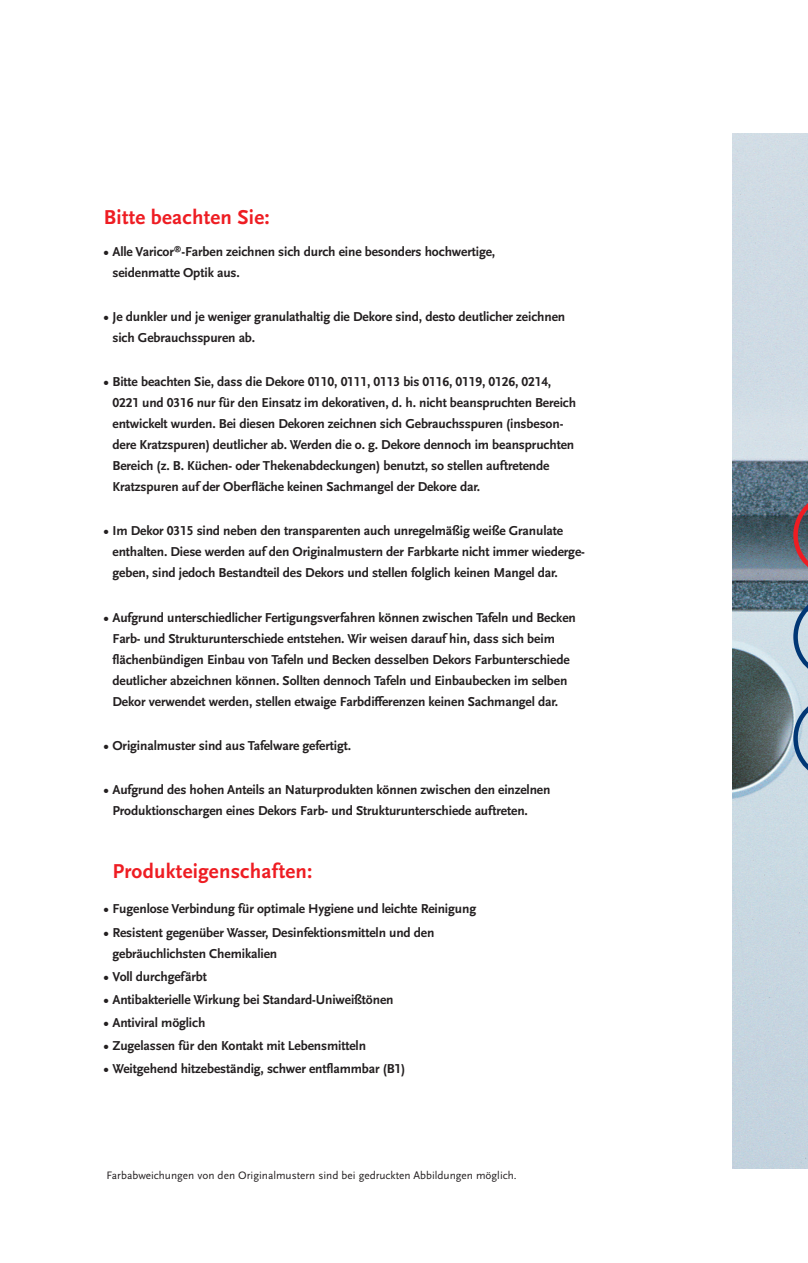
<style>
.page{position:relative;width:808px;height:1263px;background:#fff}
.page>*{position:absolute;margin:0;border:0;box-sizing:border-box;transform-origin:0 0}
.t1{font:700 21px "Scala Sans Pro";letter-spacing:.01em;color:#ee1d23}
.t2{font:700 13.5px/21px "Scala Sans Pro";letter-spacing:-.01em;color:#231f20}
.t3{font:11.25px "Scala Sans Pro";color:#231f20}
.s1{font-family:"Scala Sans Figures"}
</style>
<div class="page">
<img style="left:732px;top:134px;width:75px;height:1035px">
<svg style="left:793px;top:493px;width:14px;height:85px"></svg>
<svg style="left:793px;top:594px;width:14px;height:85px"></svg>
<svg style="left:793px;top:696px;width:14px;height:85px"></svg>
<h1 class="t1" style="left:104px;top:206px;width:167px">Bitte beachten Sie:</h1>
<p class="t2" style="left:112px;top:241px;width:384px;text-indent:-9px">• Alle Varicor<sup>®</sup>-Farben zeichnen sich durch eine besonders hochwertige, seidenmatte Optik aus.</p>
<p class="t2" style="left:112px;top:306px;width:454px;text-indent:-9px">• Je dunkler und je weniger granulathaltig die Dekore sind, desto deutlicher zeichnen sich Gebrauchsspuren ab.</p>
<p class="t2" style="left:112px;top:371px;width:465px;text-indent:-9px">• Bitte beachten Sie, dass die Dekore <span class="s1">0110, 0111, 0113</span> bis <span class="s1">0116, 0119, 0126, 0214, 0221</span> und <span class="s1">0316</span> nur für den Einsatz im dekorativen, d. h. nicht beanspruchten Bereich entwickelt wurden. Bei diesen Dekoren zeichnen sich Gebrauchsspuren (insbeson&shy;dere Kratzspuren) deutlicher ab. Werden die o. g. Dekore dennoch im beanspruchten Bereich (z. B. Küchen- oder Thekenabdeckungen) benutzt, so stellen auftretende Kratzspuren auf der Oberfläche keinen Sachmangel der Dekore dar.</p>
<p class="t2" style="left:112px;top:521px;width:474px;text-indent:-9px">• Im Dekor <span class="s1">0315</span> sind neben den transparenten auch unregelmäßig weiße Granulate enthalten. Diese werden auf den Originalmustern der Farbkarte nicht immer wiederge&shy;geben, sind jedoch Bestandteil des Dekors und stellen folglich keinen Mangel dar.</p>
<p class="t2" style="left:112px;top:607px;width:465px;text-indent:-9px">• Aufgrund unterschiedlicher Fertigungsverfahren können zwischen Tafeln und Becken Farb- und Strukturunterschiede entstehen. Wir weisen darauf hin, dass sich beim flächenbündigen Einbau von Tafeln und Becken desselben Dekors Farbunterschiede deutlicher abzeichnen können. Sollten dennoch Tafeln und Einbaubecken im selben Dekor verwendet werden, stellen etwaige Farbdifferenzen keinen Sachmangel dar.</p>
<p class="t2" style="left:104px;top:735px;width:249px">• Originalmuster sind aus Tafelware gefertigt.</p>
<p class="t2" style="left:112px;top:779px;width:439px;text-indent:-9px">• Aufgrund des hohen Anteils an Naturprodukten können zwischen den einzelnen<br>Produktionschargen eines Dekors Farb- und Strukturunterschiede auftreten.</p>
<h1 class="t1" style="left:112px;top:859px;width:201px">Produkteigenschaften:</h1>
<p class="t2" style="left:104px;top:899px;width:373px">• Fugenlose Verbindung für optimale Hygiene und leichte Reinigung</p>
<p class="t2" style="left:112px;top:922px;width:323px;text-indent:-9px">• Resistent gegenüber Wasser, Desinfektionsmitteln und den gebräuchlichsten Chemikalien</p>
<p class="t2" style="left:104px;top:966px;width:104px">• Voll durchgefärbt</p>
<p class="t2" style="left:104px;top:989px;width:291px">• Antibakterielle Wirkung bei Standard-Uniweißtönen</p>
<p class="t2" style="left:104px;top:1012px;width:103px">• Antiviral möglich</p>
<p class="t2" style="left:104px;top:1035px;width:263px">• Zugelassen für den Kontakt mit Lebensmitteln</p>
<p class="t2" style="left:104px;top:1058px;width:303px">• Weitgehend hitzebeständig, schwer entflammbar (B<span class="s1">1</span>)</p>
<p class="t3" style="left:106px;top:1169px;width:411px">Farbabweichungen von den Originalmustern sind bei gedruckten Abbildungen möglich.</p>
</div>
